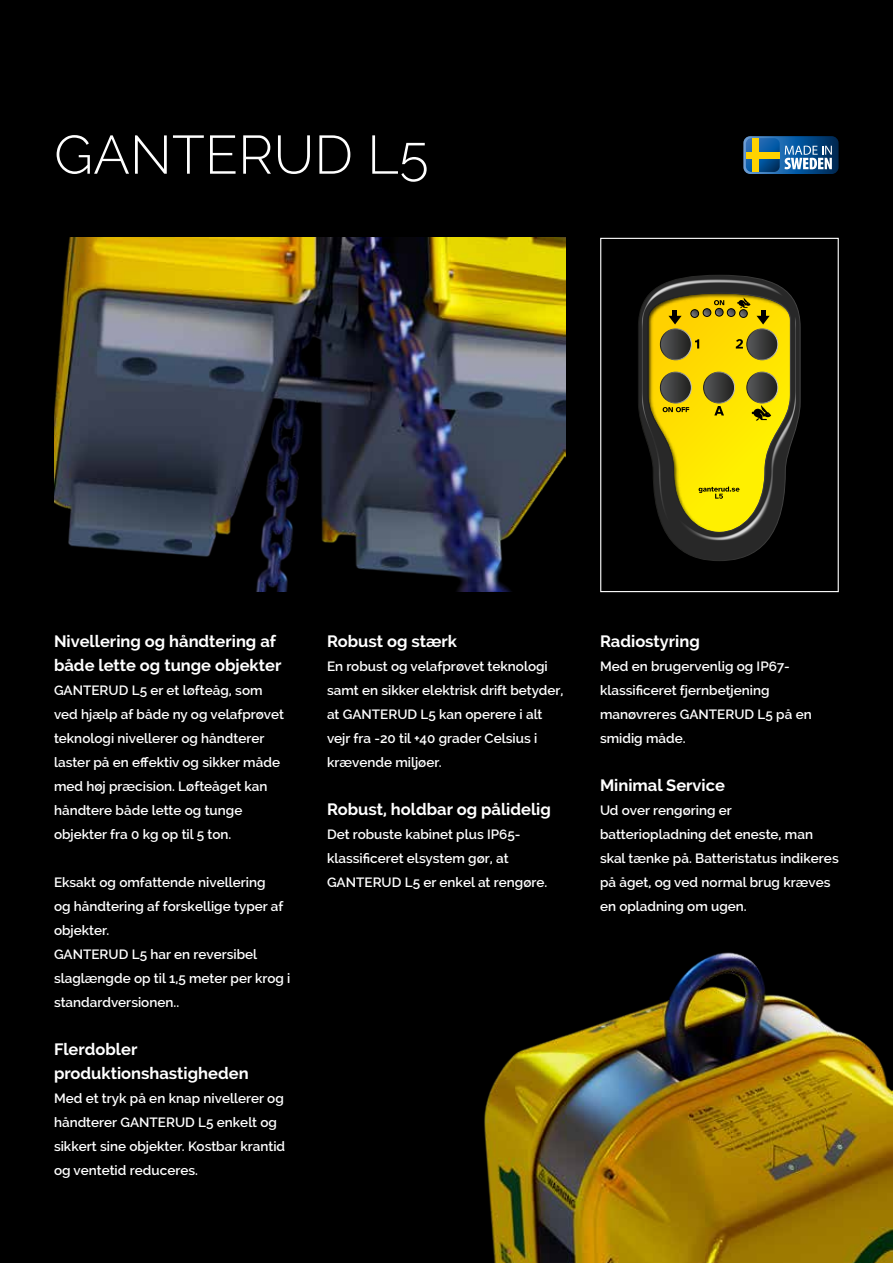
<style>
.page{position:relative;width:893px;height:1263px;background:#000}
.page>*{position:absolute;margin:0;border:0;box-sizing:border-box;transform-origin:0 0}
.t1{font:300 54px "Raleway";color:#fff}
.t2{font:700 16.5px/24px "Raleway";color:#fff}
.t3{font:600 13.5px/24px "Raleway";color:#fff}
</style>
<div class="page">
<div style="left:600px;top:238px;width:239px;height:354px;border:1px solid #fff"></div>
<svg style="left:743px;top:136px;width:96px;height:38px;background:#356c9e"></svg>
<div style="left:752px;top:138px;width:7px;height:34px;background:#ffd300"></div>
<div style="left:746px;top:152px;width:34px;height:6px;background:#ffd300"></div>
<svg style="left:638px;top:275px;width:163px;height:286px"></svg>
<svg style="left:648px;top:291px;width:143px;height:242px;background:#ae9d11"></svg>
<img style="left:484px;top:952px;width:409px;height:311px">
<img style="left:54px;top:238px;width:512px;height:354px">
<h1 class="t1" style="left:54px;top:123px;width:376px">GANTERUD L5</h1>
<p class="t2" style="left:54px;top:629px;width:229px">Nivellering og håndtering af både lette og tunge objekter</p>
<p class="t3" style="left:54px;top:678px;width:232px">GANTERUD L5 er et løfteåg, som ved hjælp af både ny og velafprøvet teknologi nivellerer og håndterer laster på en effektiv og sikker måde med høj præcision. Løfteåget kan håndtere både lette og tunge objekter fra 0 kg op til 5 ton.</p>
<p class="t3" style="left:54px;top:870px;width:238px">Eksakt og omfattende nivellering<br>og håndtering af forskellige typer af objekter.<br>GANTERUD L5 har en reversibel slaglængde op til 1,5 meter per krog i standardversionen..</p>
<p class="t2" style="left:54px;top:1037px;width:196px">Flerdobler produktionshastigheden</p>
<p class="t3" style="left:54px;top:1086px;width:233px">Med et tryk på en knap nivellerer og håndterer GANTERUD L5 enkelt og sikkert sine objekter. Kostbar krantid og ventetid reduceres.</p>
<p class="t2" style="left:327px;top:629px;width:132px">Robust og stærk</p>
<p class="t3" style="left:327px;top:654px;width:238px">En robust og velafprøvet teknologi samt en sikker elektrisk drift betyder, at GANTERUD L5 kan operere i alt vejr fra -20 til +40 grader Celsius i krævende miljøer.</p>
<p class="t2" style="left:327px;top:797px;width:225px">Robust, holdbar og pålidelig</p>
<p class="t3" style="left:327px;top:822px;width:222px">Det robuste kabinet plus IP65- klassificeret elsystem gør, at<br>GANTERUD L5 er enkel at rengøre.</p>
<p class="t2" style="left:600px;top:629px;width:101px">Radiostyring</p>
<p class="t3" style="left:600px;top:654px;width:213px">Med en brugervenlig og IP67- klassificeret fjernbetjening manøvreres GANTERUD L5 på en smidig måde.</p>
<p class="t2" style="left:600px;top:773px;width:126px">Minimal Service</p>
<p class="t3" style="left:600px;top:798px;width:240px">Ud over rengøring er batteriopladning det eneste, man skal tænke på. Batteristatus indikeres på åget, og ved normal brug kræves en opladning om ugen.</p>
</div>
